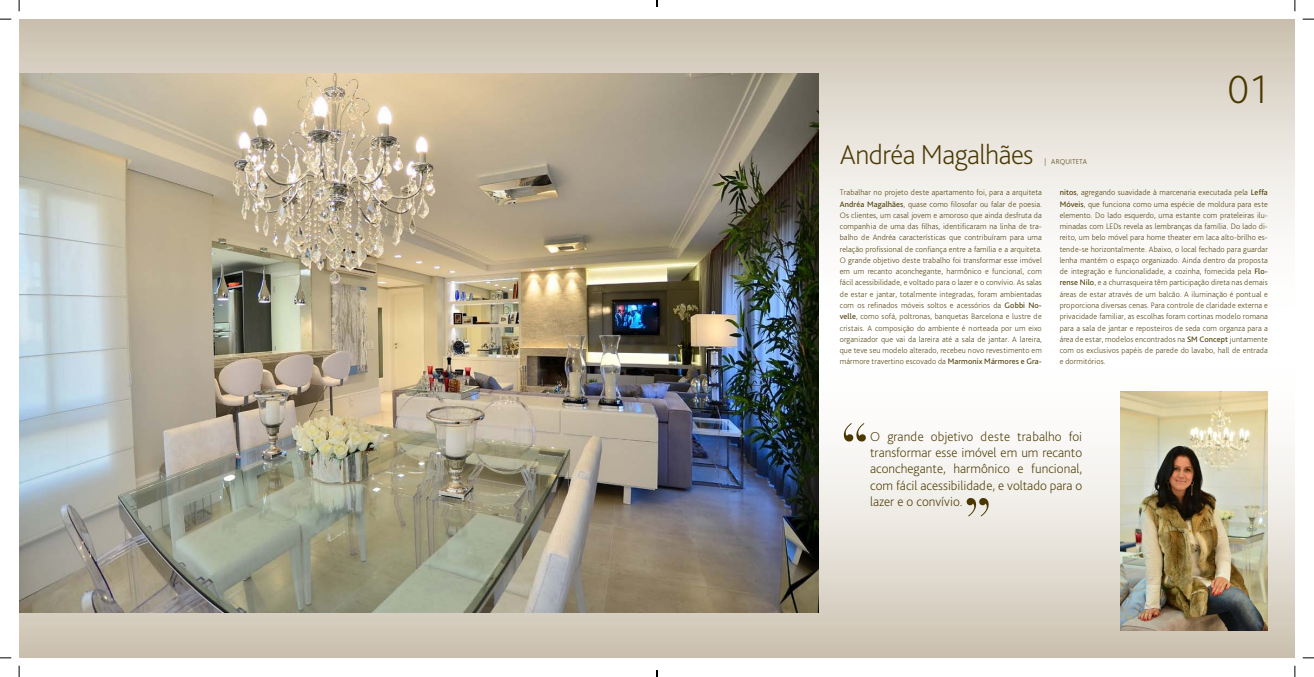
<style>
.page{position:relative;width:1314px;height:677px;background:#fff}
.page>*{position:absolute;margin:0;border:0;box-sizing:border-box;transform-origin:0 0}
.t1{font:67.5px "Didot";color:#4a3800}
.t2{font:200 41.25px "Bliss Pro";color:#4a3800}
.t3{font:200 28.5px "Bliss Pro";letter-spacing:-.02em;color:#4a3800}
.t4{font:200 13.5px/16.2px "Bliss Pro";color:#4a3800;text-align:justify}
.t5{font:200 8.25px/11.2px "Bliss Pro";letter-spacing:.01em;color:#4a3800;text-align:justify}
.t6{font:200 7.5px "Bliss Pro";letter-spacing:.015em;color:#4a3800}
.s1{font-weight:400}
</style>
<div class="page">
<div style="left:657px;top:19px;width:638px;height:325px;background:linear-gradient(to bottom,#d0c7b7,#fff)"></div>
<div style="left:657px;top:332px;width:638px;height:325px;background:linear-gradient(to bottom,#fff,#d1c8b8)"></div>
<div style="left:19px;top:19px;width:638px;height:325px;background:#d1c8b8"></div>
<div style="left:19px;top:332px;width:638px;height:325px;background:#d0c7b6"></div>
<img style="left:19px;top:74px;width:799px;height:538px">
<img style="left:1120px;top:391px;width:148px;height:238px">
<svg style="left:1294px;top:0;width:2px;height:11px"></svg>
<svg style="left:1294px;top:665px;width:2px;height:11px"></svg>
<svg style="left:656px;top:0;width:2px;height:7px"></svg>
<svg style="left:656px;top:670px;width:2px;height:6px"></svg>
<p class="t3" style="left:840px;top:137px;width:195px">Andréa Magalhães</p>
<p class="t6" style="left:1044px;top:156px;width:44px">| ARQUITETA</p>
<p class="t2" style="left:1227px;top:64px;width:42px">01</p>
<p class="t5" style="left:840px;top:186px;width:203px">Trabalhar no projeto deste apartamento foi, para a arquiteta <span class="s1">Andréa Magalhães</span>, quase como filosofar ou falar de poesia.<br>Os clientes, um casal jovem e amoroso que ainda desfruta da companhia de uma das filhas, identificaram na linha de tra&shy;balho de Andréa características que contribuíram para uma relação profissional de confiança entre a família e a arquiteta.<br>O grande objetivo deste trabalho foi transformar esse imóvel em um recanto aconchegante, harmônico e funcional, com fácil acessibilidade, e voltado para o lazer e o convívio. As salas de estar e jantar, totalmente integradas, foram ambientadas com os refinados móveis soltos e acessórios da <span class="s1">Gobbi No&shy;velle</span>, como sofá, poltronas, banquetas Barcelona e lustre de cristais. A composição do ambiente é norteada por um eixo organizador que vai da lareira até a sala de jantar. A lareira, que teve seu modelo alterado, recebeu novo revestimento em mármore travertino escovado da <span class="s1">Marmonix Mármores e Gra-</span></p>
<p class="t5" style="left:1060px;top:186px;width:210px"><span class="s1">nitos</span>, agregando suavidade à marcenaria executada pela <span class="s1">Leffa Móveis</span>, que funciona como uma espécie de moldura para este elemento. Do lado esquerdo, uma estante com prateleiras ilu&shy;minadas com LEDs revela as lembranças da família. Do lado di&shy;reito, um belo móvel para home theater em laca alto-brilho es&shy;tende-se horizontalmente. Abaixo, o local fechado para guardar lenha mantém o espaço organizado. Ainda dentro da proposta de integração e funcionalidade, a cozinha, fornecida pela <span class="s1">Flo&shy;rense Nilo</span>, e a churrasqueira têm participação direta nas demais áreas de estar através de um balcão. A iluminação é pontual e proporciona diversas cenas. Para controle de claridade externa e privacidade familiar, as escolhas foram cortinas modelo romana para a sala de jantar e reposteiros de seda com organza para a área de estar, modelos encontrados na <span class="s1">SM Concept</span> juntamente com os exclusivos papéis de parede do lavabo, hall de entrada e dormitórios.</p>
<p class="t1" style="left:840px;top:408px;width:31px">“</p>
<p class="t4" style="left:870px;top:427px;width:214px">O grande objetivo deste trabalho foi transformar esse imóvel em um recanto aconchegante, harmônico e funcional, com fácil acessibilidade, e voltado para o lazer e o convívio.</p>
<p class="t1" style="left:992px;top:530px;width:31px;rotate:-180deg">“</p>
</div>
